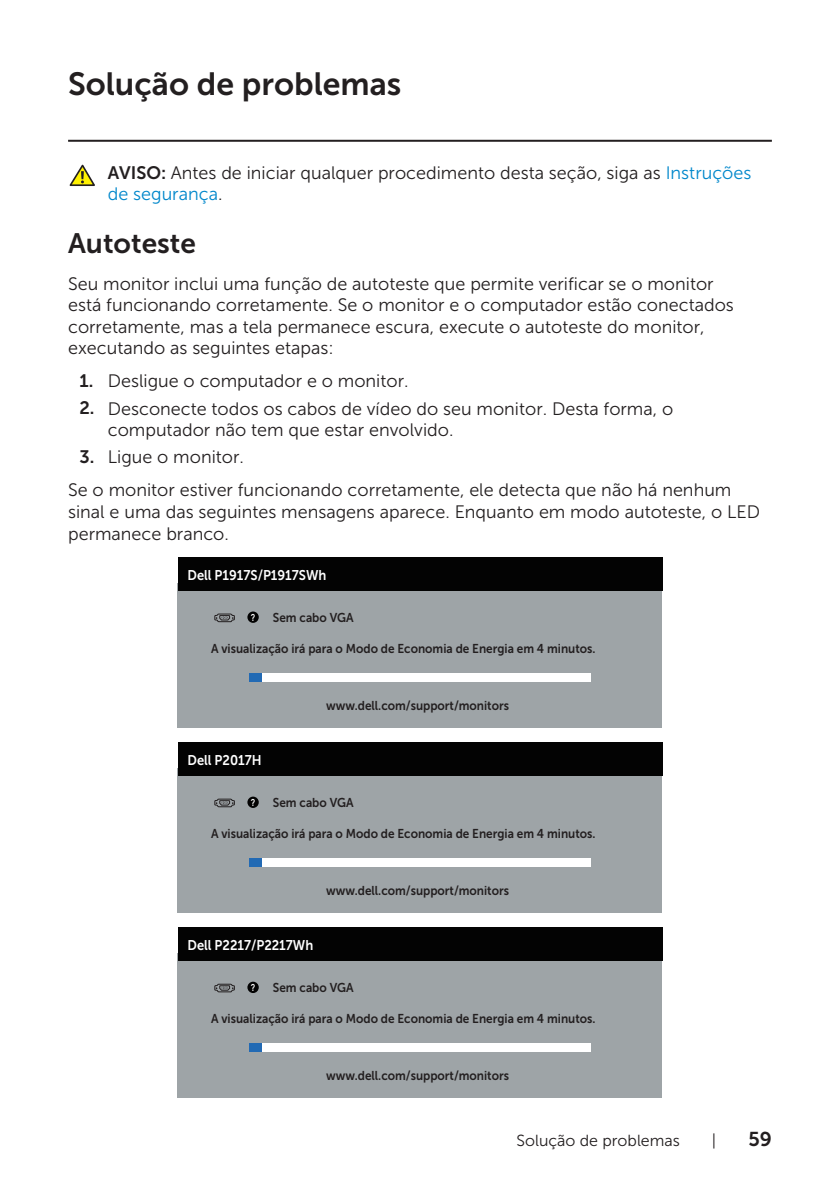
<style>
.page{position:relative;width:840px;height:1191px;background:#fff}
.page>*{position:absolute;margin:0;border:0;box-sizing:border-box;transform-origin:0 0}
.Head_1{font:32px "Museo Sans For Dell 700";color:#231f20}
.Head_2{font:28px "Museo Sans For Dell 700";color:#231f20}
.t1{font:20px "Museo Sans For Dell 700";color:#231f20}
.text{font:18px/21.6px "Museo Sans For Dell 300";color:#231f20}
.t2{font:16px "Museo Sans For Dell 300";color:#231f20}
.t3{font:14px "Museo Sans For Dell 700";color:#fff;scale:.92 1}
.t4{font:12.8px "Museo Sans For Dell 700";color:#231f20;scale:.92 1}
.t5{font:700 9.8px "Arial";color:#fff;scale:.73 1}
.s1{font-family:"Museo Sans For Dell 700"}
.s2{color:#0087cb}
</style>
<div class="page">
<hr style="left:68px;top:140px;width:703px;height:2px;background:#231f20">
<svg style="left:69px;top:164px;width:26px;height:22px"></svg>
<div style="left:177px;top:583px;width:485px;height:144px;background:#9ea4a7"></div>
<div style="left:178px;top:557px;width:484px;height:33px;background:#030303"></div>
<div style="left:249px;top:673px;width:341px;height:8px;background:#fff"></div>
<div style="left:249px;top:673px;width:12px;height:8px;background:#226ab4"></div>
<div style="left:247px;top:611px;width:11px;height:12px;background:#030303;border-radius:50%"></div>
<svg style="left:214px;top:613px;width:21px;height:10px"></svg>
<div style="left:177px;top:768px;width:485px;height:144px;background:#9ea4a7"></div>
<div style="left:178px;top:742px;width:484px;height:33px;background:#030303"></div>
<div style="left:249px;top:858px;width:341px;height:8px;background:#fff"></div>
<div style="left:249px;top:858px;width:12px;height:8px;background:#226ab4"></div>
<div style="left:247px;top:796px;width:11px;height:12px;background:#030303;border-radius:50%"></div>
<svg style="left:214px;top:798px;width:21px;height:10px"></svg>
<div style="left:177px;top:953px;width:485px;height:144px;background:#9ea4a7"></div>
<div style="left:178px;top:927px;width:484px;height:33px;background:#030303"></div>
<div style="left:249px;top:1043px;width:341px;height:8px;background:#fff"></div>
<div style="left:249px;top:1043px;width:12px;height:8px;background:#226ab4"></div>
<div style="left:247px;top:981px;width:11px;height:12px;background:#030303;border-radius:50%"></div>
<svg style="left:214px;top:983px;width:21px;height:10px"></svg>
<p class="Head_1" style="left:68px;top:66px;width:334px">Solução de problemas</p>
<p class="text" style="left:108px;top:162px;width:644px"><span class="s1">AVISO:</span> Antes de iniciar qualquer procedimento desta seção, siga as <span class="s2">Instruções de segurança</span>.</p>
<p class="Head_2" style="left:68px;top:228px;width:129px">Autoteste</p>
<p class="text" style="left:68px;top:273px;width:667px">Seu monitor inclui uma função de autoteste que permite verificar se o monitor está funcionando corretamente. Se o monitor e o computador estão conectados corretamente, mas a tela permanece escura, execute o autoteste do monitor, executando as seguintes etapas:</p>
<p class="text" style="left:79px;top:370px;width:330px"><span class="s1">1.</span> Desligue o computador e o monitor.</p>
<p class="text" style="left:108px;top:398px;width:566px;text-indent:-28px"><span class="s1">2.</span> Desconecte todos os cabos de vídeo do seu monitor. Desta forma, o computador não tem que estar envolvido.</p>
<p class="text" style="left:79px;top:446px;width:166px"><span class="s1">3.</span> Ligue o monitor.</p>
<p class="text" style="left:68px;top:479px;width:693px">Se o monitor estiver funcionando corretamente, ele detecta que não há nenhum sinal e uma das seguintes mensagens aparece. Enquanto em modo autoteste, o LED permanece branco.</p>
<p class="t3" style="left:187px;top:567px;width:152px">Dell P1917S/P1917SWh</p>
<p class="t4" style="left:273px;top:610px;width:89px">Sem cabo VGA</p>
<p class="t4" style="left:211px;top:641px;width:419px">A visualização irá para o Modo de Economia de Energia em 4 minutos.</p>
<p class="t5" style="left:250px;top:611px;width:7px">?</p>
<p class="t3" style="left:187px;top:752px;width:82px">Dell P2017H</p>
<p class="t4" style="left:326px;top:698px;width:200px">www.dell.com/support/monitors</p>
<p class="t4" style="left:273px;top:795px;width:89px">Sem cabo VGA</p>
<p class="t4" style="left:211px;top:826px;width:419px">A visualização irá para o Modo de Economia de Energia em 4 minutos.</p>
<p class="t5" style="left:250px;top:796px;width:7px">?</p>
<p class="t4" style="left:326px;top:883px;width:200px">www.dell.com/support/monitors</p>
<p class="t3" style="left:187px;top:937px;width:138px">Dell P2217/P2217Wh</p>
<p class="t4" style="left:273px;top:980px;width:89px">Sem cabo VGA</p>
<p class="t4" style="left:211px;top:1011px;width:419px">A visualização irá para o Modo de Economia de Energia em 4 minutos.</p>
<p class="t5" style="left:250px;top:981px;width:7px">?</p>
<p class="t4" style="left:326px;top:1068px;width:200px">www.dell.com/support/monitors</p>
<p class="t2" style="left:516px;top:1131px;width:165px">Solução de problemas</p>
<p class="t2" style="left:711px;top:1131px;width:6px">|</p>
<p class="t1" style="left:748px;top:1127px;width:25px">59</p>
</div>
